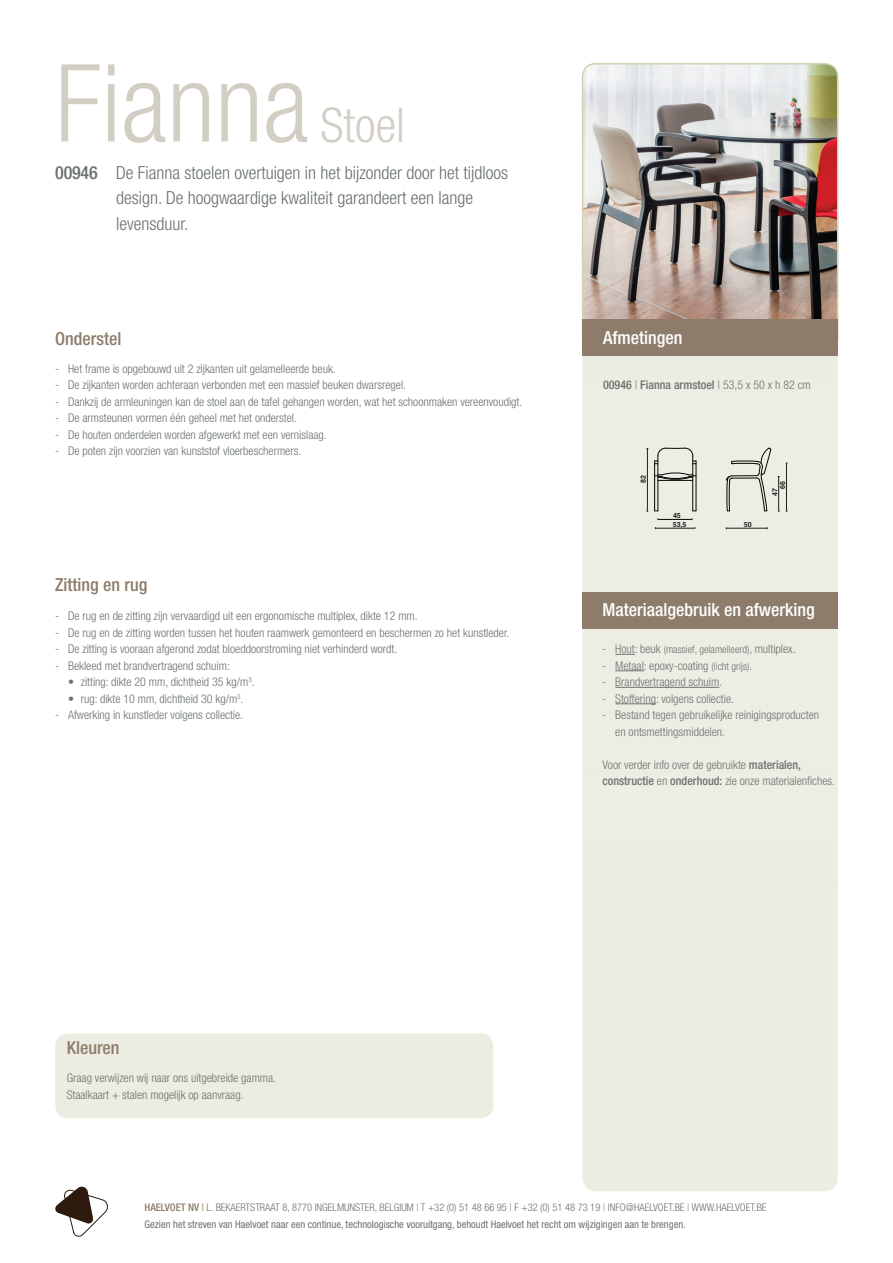
<style>
.page{position:relative;width:893px;height:1263px;background:#fff}
.page>*{position:absolute;margin:0;border:0;box-sizing:border-box;transform-origin:0 0}
.t1{font:300 condensed 108px "Helvetica Neue LT Std";color:#d3cec3}
.t2{font:300 condensed 48px "Helvetica Neue LT Std";color:#d3cec3}
.t3{font:300 condensed 18px/25.5px "Helvetica Neue LT Std";color:#69726f}
.t4{font:500 condensed 18px "Helvetica Neue LT Std";color:#fff}
.t5{font:500 condensed 18px "Helvetica Neue LT Std";color:#8d7c6a}
.t6{font:500 condensed 18px "Helvetica Neue LT Std";letter-spacing:-.01em;color:#69726f}
.t7{font:300 condensed 12px/16.5px "Helvetica Neue LT Std";color:#69726f}
.t8{font:500 condensed 12px "Helvetica Neue LT Std";color:#69726f}
.t9{font:300 condensed 10.5px "Helvetica Neue LT Std";color:#69726f}
.t10{font:condensed 10.5px "Helvetica Neue LT Std";color:#69726f}
.t11{font:700 7.05px/7.9px "Helvetica";color:#201d1e}
.s1{font-weight:300}
.s2{font-size:12px}
.s3{font-size:10.5px}
.s4{font-weight:500}
.s5{font-weight:500;color:#8d7c6a}
.s6{font-weight:400;color:#8d7c6a}
.s7{color:#8d7c6a}
</style>
<div class="page">
<div style="left:583px;top:214px;width:254px;height:977px;background:#edece2;border-radius:13px"></div>
<div style="left:55px;top:1033px;width:438px;height:85px;background:#edece2;border-radius:13px"></div>
<div style="left:583px;top:592px;width:255px;height:36px;background:#8d7c6a"></div>
<svg style="left:55px;top:1187px;width:53px;height:49px"></svg>
<img style="left:583px;top:64px;width:255px;height:256px">
<div style="left:582px;top:63px;width:256px;height:289px;border:2px solid #d1d1b6;border-radius:13px"></div>
<div style="left:583px;top:320px;width:255px;height:36px;background:#8d7c6a"></div>
<svg style="left:726px;top:448px;width:45px;height:64px"></svg>
<hr style="left:692px;top:456px;width:1px;height:55px;background:#040503">
<hr style="left:696px;top:461px;width:1px;height:50px;background:#040503">
<hr style="left:658px;top:456px;width:1px;height:55px;background:#040503">
<hr style="left:654px;top:461px;width:1px;height:50px;background:#040503">
<hr style="left:658px;top:480px;width:35px;height:1px;background:#040503">
<svg style="left:655px;top:448px;width:41px;height:16px"></svg>
<svg style="left:655px;top:472px;width:41px;height:8px"></svg>
<hr style="left:647px;top:449px;width:1px;height:62px;background:#201d1e">
<hr style="left:778px;top:476px;width:1px;height:35px;background:#201d1e">
<hr style="left:786px;top:463px;width:1px;height:48px;background:#201d1e">
<hr style="left:726px;top:528px;width:41px;height:1px;background:#201d1e">
<hr style="left:656px;top:528px;width:39px;height:1px;background:#201d1e">
<hr style="left:658px;top:519px;width:34px;height:1px;background:#040503">
<svg style="left:615px;top:654px;width:20px;height:1px"></svg>
<svg style="left:615px;top:670px;width:29px;height:1px"></svg>
<hr style="left:615px;top:687px;width:104px;height:1px;background:#69726f">
<hr style="left:615px;top:703px;width:41px;height:1px;background:#69726f">
<h1 class="t1" style="left:55px;top:41px;width:255px">Fianna</h1>
<h2 class="t2" style="left:321px;top:97px;width:86px">Stoel</h2>
<h3 class="t3" style="left:116px;top:159px;width:393px">De Fianna stoelen overtuigen in het bijzonder door het tijdloos design. De hoogwaardige kwaliteit garandeert een lange levensduur.</h3>
<h3 class="t6" style="left:55px;top:162px;width:44px">00946</h3>
<h3 class="t5" style="left:55px;top:327px;width:68px">Onderstel</h3>
<p class="t7" style="left:55px;top:360px;width:282px">- Het frame is opgebouwd uit 2 zijkanten uit gelamelleerde beuk.</p>
<p class="t7" style="left:55px;top:376px;width:352px">- De zijkanten worden achteraan verbonden met een massief beuken dwarsregel.</p>
<p class="t7" style="left:55px;top:393px;width:469px">- Dankzij de armleuningen kan de stoel aan de tafel gehangen worden, wat het schoonmaken vereenvoudigt.</p>
<p class="t7" style="left:55px;top:409px;width:243px">- De armsteunen vormen één geheel met het onderstel.</p>
<p class="t7" style="left:55px;top:426px;width:273px">- De houten onderdelen worden afgewerkt met een vernislaag.</p>
<p class="t7" style="left:55px;top:442px;width:247px">- De poten zijn voorzien van kunststof vloerbeschermers.</p>
<h3 class="t5" style="left:55px;top:574px;width:94px">Zitting en rug</h3>
<p class="t7" style="left:55px;top:607px;width:364px">- De rug en de zitting zijn vervaardigd uit een ergonomische multiplex, dikte 12 mm.</p>
<p class="t7" style="left:55px;top:624px;width:456px">- De rug en de zitting worden tussen het houten raamwerk gemonteerd en beschermen zo het kunstleder.</p>
<p class="t7" style="left:55px;top:640px;width:344px">- De zitting is vooraan afgerond zodat bloeddoorstroming niet verhinderd wordt.</p>
<p class="t7" style="left:55px;top:657px;width:176px">- Bekleed met brandvertragend schuim:</p>
<p class="t7" style="left:68px;top:673px;width:188px">• zitting: dikte 20 mm, dichtheid 35 kg/m<sup>3</sup>.</p>
<p class="t7" style="left:68px;top:690px;width:177px">• rug: dikte 10 mm, dichtheid 30 kg/m<sup>3</sup>.</p>
<p class="t7" style="left:55px;top:706px;width:189px">- Afwerking in kunstleder volgens collectie.</p>
<h3 class="t4" style="left:603px;top:327px;width:81px">Afmetingen</h3>
<p class="t8" style="left:603px;top:378px;width:209px">00946 <span class="s1">|</span> Fianna armstoel <span class="s1">| 53,5 x 50 x h 82 cm</span></p>
<p class="t11" style="left:640px;top:483px;width:9px;rotate:-90deg">82</p>
<p class="t11" style="left:673px;top:511px;width:15px;line-height:9px">45<br>53,5</p>
<p class="t11" style="left:744px;top:521px;width:9px">50</p>
<p class="t11" style="left:771px;top:489px;width:9px;text-indent:-7px;rotate:-90deg">47<br>66</p>
<h3 class="t4" style="left:603px;top:599px;width:214px">Materiaalgebruik en afwerking</h3>
<p class="t9" style="left:603px;top:643px;width:195px"><span class="s2">- Hout: beuk</span> (massief, gelamelleerd)<span class="s2">, multiplex.</span></p>
<p class="t7" style="left:602px;top:657px;width:151px">- Metaal: epoxy-coating <span class="s3">(licht grijs)</span>.</p>
<p class="t7" style="left:603px;top:673px;width:121px">- Brandvertragend schuim.</p>
<p class="t7" style="left:603px;top:690px;width:133px">- Stoffering: volgens collectie.</p>
<p class="t7" style="left:615px;top:706px;width:205px;text-indent:-13px">- Bestand tegen gebruikelijke reinigingsproducten en ontsmettingsmiddelen.</p>
<p class="t7" style="left:603px;top:756px;width:234px">Voor verder info over de gebruikte <span class="s4">materialen, constructie</span> en <span class="s4">onderhoud:</span> zie onze materialenfiches.</p>
<h3 class="t5" style="left:67px;top:1037px;width:54px">Kleuren</h3>
<p class="t7" style="left:67px;top:1069px;width:211px">Graag verwijzen wij naar ons uitgebreide gamma.<br>Staalkaart + stalen mogelijk op aanvraag.</p>
<p class="t9" style="left:145px;top:1201px;width:623px"><span class="s5">HAELVOET NV</span> <span class="s6">|</span> L. BEKAERTSTRAAT 8, 8770 INGELMUNSTER, BELGIUM <span class="s7">|</span> T +32 (0) 51 48 66 95 <span class="s7">|</span> F +32 (0) 51 48 73 19 <span class="s7">|</span> INFO@HAELVOET.BE <span class="s7">|</span> WWW.HAELVOET.BE</p>
<p class="t10" style="left:145px;top:1218px;width:543px">Gezien het streven van Haelvoet naar een continue, technologische vooruitgang, behoudt Haelvoet het recht om wijzigingen aan te brengen.</p>
</div>
